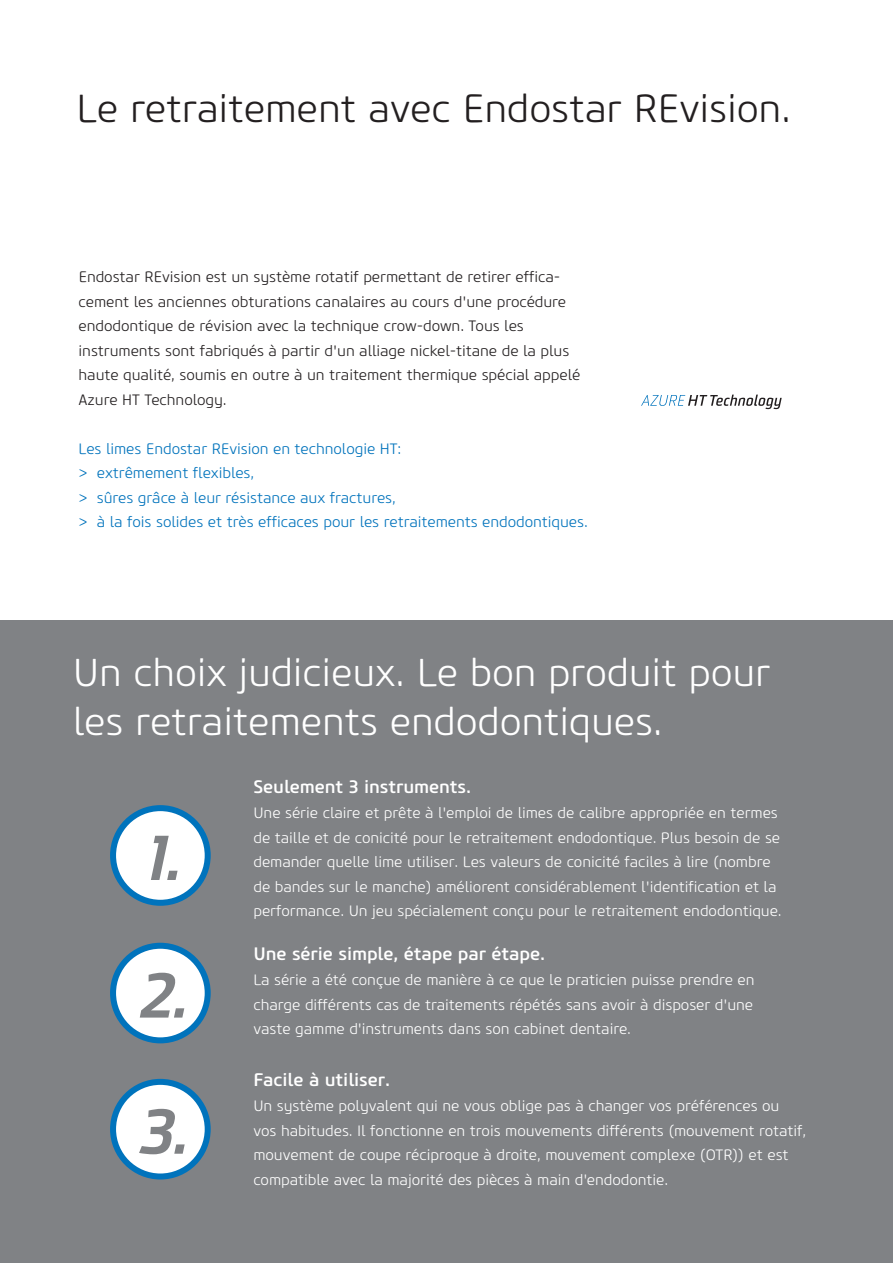
<style>
.page{position:relative;width:893px;height:1263px;background:#fff}
.page>*{position:absolute;margin:0;border:0;box-sizing:border-box;transform-origin:0 0}
.t1{font:italic 900 61.5px "Sommet";color:#808285}
.t2{font:300 39px "Core Sans M35";letter-spacing:-.005em;color:#231f20}
.t3{font:300 38.7px/49.2px "Core Sans M35";letter-spacing:-.005em;color:#fff}
.t4{font:500 18px "Core Sans M55";letter-spacing:-.005em;color:#fff}
.t5{font:300 15px/24.5px "Core Sans M35";letter-spacing:-.005em;color:#fff}
.t6{font:300 15px/24.5px "Core Sans M35";letter-spacing:-.005em;color:#231f20}
.t7{font:300 15px/24.5px "Core Sans M35";letter-spacing:-.005em;color:#0073bc}
</style>
<div class="page">
<div style="left:0;top:620px;width:893px;height:643px;background:#808285"></div>
<div style="left:110px;top:805px;width:101px;height:101px;background:#fff;border:6px solid #0073bc;border-radius:50%"></div>
<div style="left:110px;top:943px;width:101px;height:100px;background:#fff;border:6px solid #0073bc;border-radius:50%"></div>
<div style="left:110px;top:1079px;width:101px;height:100px;background:#fff;border:6px solid #0073bc;border-radius:50%"></div>
<svg style="left:641px;top:395px;width:141px;height:14px"></svg>
<h2 class="t2" style="left:77px;top:93px;width:716px">Le retraitement avec Endostar REvision.</h2>
<p class="t6" style="left:79px;top:266px;width:503px">Endostar REvision est un système rotatif permettant de retirer effica&shy;cement les anciennes obturations canalaires au cours d'une procédure endodontique de révision avec la technique crow-down. Tous les instruments sont fabriqués à partir d'un alliage nickel-titane de la plus haute qualité, soumis en outre à un traitement thermique spécial appelé Azure HT Technology.</p>
<p class="t7" style="left:79px;top:437px;width:511px">Les limes Endostar REvision en technologie HT:<br>&gt; extrêmement flexibles,<br>&gt; sûres grâce à leur résistance aux fractures,<br>&gt; à la fois solides et très efficaces pour les retraitements endodontiques.</p>
<h3 class="t3" style="left:73px;top:651px;width:699px">Un choix judicieux. Le bon produit pour les retraitements endodontiques.</h3>
<h1 class="t1" style="left:144px;top:834px;width:36px">1.</h1>
<h1 class="t1" style="left:138px;top:971px;width:49px">2.</h1>
<h1 class="t1" style="left:137px;top:1107px;width:50px">3.</h1>
<p class="t4" style="left:253px;top:779px;width:219px">Seulement 3 instruments.</p>
<p class="t5" style="left:253px;top:802px;width:530px">Une série claire et prête à l'emploi de limes de calibre appropriée en termes de taille et de conicité pour le retraitement endodontique. Plus besoin de se demander quelle lime utiliser. Les valeurs de conicité faciles à lire (nombre de bandes sur le manche) améliorent considérablement l'identification et la performance. Un jeu spécialement conçu pour le retraitement endodontique.</p>
<p class="t4" style="left:253px;top:946px;width:293px">Une série simple, étape par étape.</p>
<p class="t5" style="left:253px;top:969px;width:503px;text-align:justify">La série a été conçue de manière à ce que le praticien puisse prendre en charge différents cas de traitements répétés sans avoir à disposer d'une vaste gamme d'instruments dans son cabinet dentaire.</p>
<p class="t4" style="left:253px;top:1072px;width:138px">Facile à utiliser.</p>
<p class="t5" style="left:253px;top:1095px;width:554px">Un système polyvalent qui ne vous oblige pas à changer vos préférences ou<br>vos habitudes. Il fonctionne en trois mouvements différents (mouvement rotatif, mouvement de coupe réciproque à droite, mouvement complexe (OTR)) et est compatible avec la majorité des pièces à main d'endodontie.</p>
</div>
